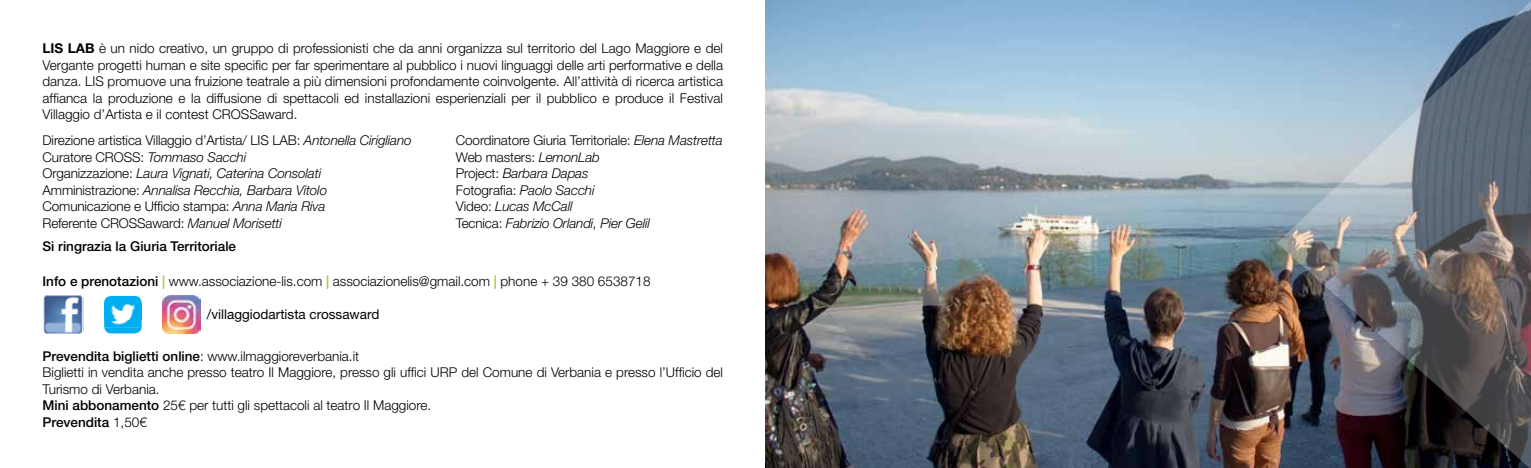
<style>
.page{position:relative;width:1531px;height:468px;background:#fff}
.page>*{position:absolute;margin:0;border:0;box-sizing:border-box;transform-origin:0 0}
.t1{font:300 13.5px/16.5px "Helvetica Neue LT";color:#000}
.t2{font:italic 300 13.5px/16.5px "Helvetica Neue LT";letter-spacing:-.01em;color:#000}
.t3{font:500 13.5px "Helvetica Neue LT";color:#000}
.t4{font:13.5px "Helvetica Neue LT";color:#000}
.s1{font-weight:700}
.s2{font-style:italic}
.s3{font-style:normal}
.s4{font-weight:500}
.s5{font-weight:700;color:#a6ce39}
</style>
<div class="page">
<img style="left:765px;top:0;width:512px;height:468px">
<img style="left:1277px;top:0;width:254px;height:468px">
<img style="left:43px;top:295px;width:40px;height:39px">
<img style="left:163px;top:296px;width:37px;height:37px">
<img style="left:104px;top:296px;width:38px;height:37px">
<p class="t1" style="left:43px;top:40px;width:682px;text-align:justify"><span class="s1">LIS LAB</span> è un nido creativo, un gruppo di professionisti che da anni organizza sul territorio del Lago Maggiore e del Vergante progetti human e site specific per far sperimentare al pubblico i nuovi linguaggi delle arti performative e della danza. LIS promuove una fruizione teatrale a più dimensioni profondamente coinvolgente. All’attività di ricerca artistica affianca la produzione e la diffusione di spettacoli ed installazioni esperienziali per il pubblico e produce il Festival Villaggio d’Artista e il contest CROSSaward.</p>
<p class="t1" style="left:43px;top:132px;width:371px">Direzione artistica Villaggio d’Artista/ LIS LAB: <span class="s2">Antonella Cirigliano </span>Curatore CROSS: <span class="s2">Tommaso Sacchi<br></span>Organizzazione: <span class="s2">Laura Vignati, Caterina Consolati </span>Amministrazione: <span class="s2">Annalisa Recchia, Barbara Vitolo </span>Comunicazione e Ufficio stampa: <span class="s2">Anna Maria Riva<br></span>Referente CROSSaward: <span class="s2">Manuel Morisetti</span></p>
<p class="t2" style="left:456px;top:132px;width:268px"><span class="s3">Coordinatore Giuria Territoriale:</span> Elena Mastretta<br><span class="s3">Web masters:</span> LemonLab<br><span class="s3">Project:</span> Barbara Dapas<br><span class="s3">Fotografia:</span> Paolo Sacchi<br><span class="s3">Video:</span> Lucas McCall<br><span class="s3">Tecnica:</span> Fabrizio Orlandi, Pier Gelil</p>
<p class="t3" style="left:43px;top:238px;width:195px">Si ringrazia la Giuria Territoriale</p>
<p class="t1" style="left:43px;top:272px;width:609px"><span class="s4">Info e prenotazioni</span> <span class="s5">|</span> www.associazione-lis.com <span class="s5">|</span> associazionelis@gmail.com <span class="s5">|</span> phone + 39 380 6538718</p>
<p class="t4" style="left:207px;top:306px;width:174px">/villaggiodartista crossaward</p>
<p class="t1" style="left:43px;top:347px;width:682px"><span class="s4">Prevendita biglietti online</span>: www.ilmaggioreverbania.it<br>Biglietti in vendita anche presso teatro Il Maggiore, presso gli uffici URP del Comune di Verbania e presso l’Ufficio del Turismo di Verbania.<br><span class="s4">Mini abbonamento</span> 25€ per tutti gli spettacoli al teatro Il Maggiore.<br><span class="s4">Prevendita</span> 1,50€</p>
</div>
